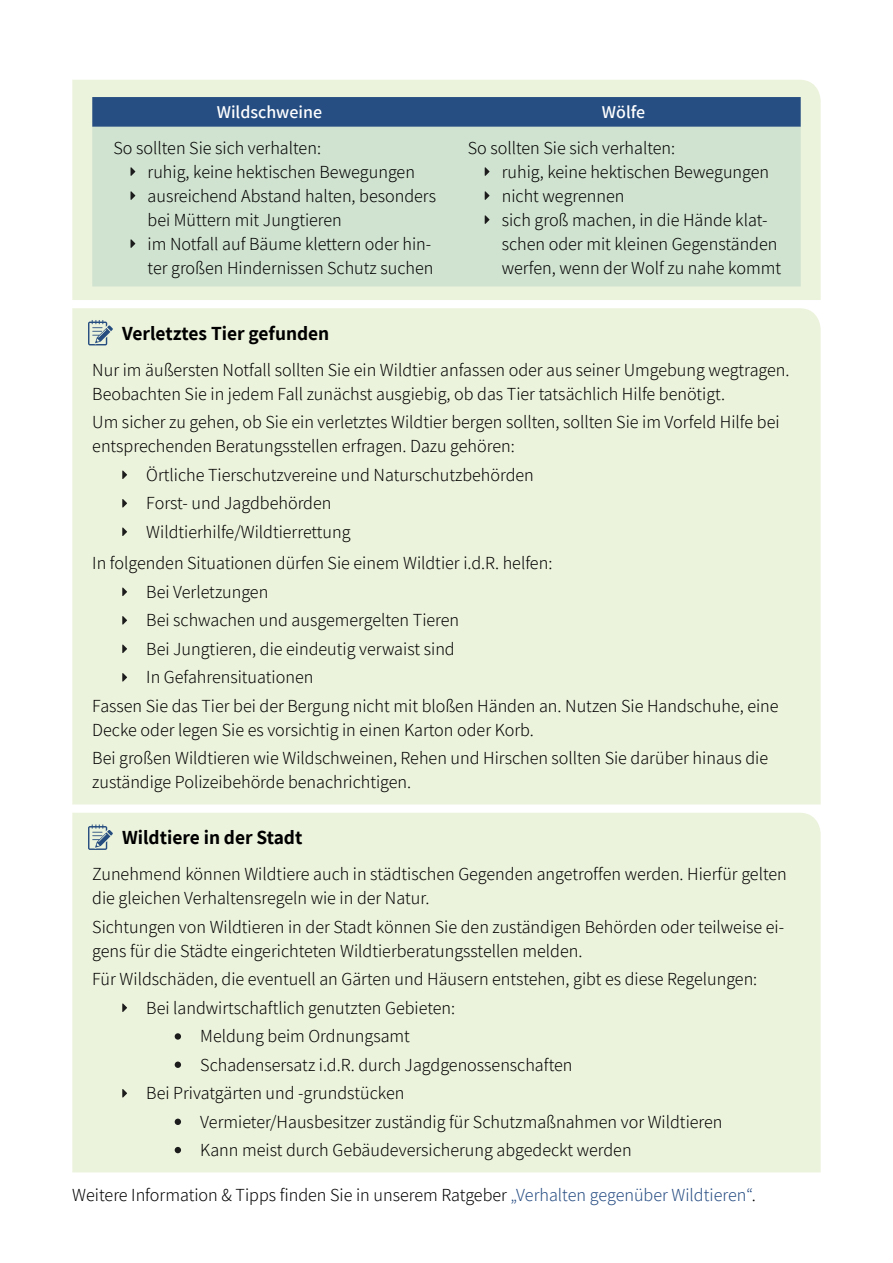
<style>
.page{position:relative;width:893px;height:1263px;background:#fff}
.page>*{position:absolute;margin:0;border:0;box-sizing:border-box;transform-origin:0 0}
.t1{font:700 19.5px "Assistant";color:#000}
.t2{font:300 18px/24px "Assistant";color:#000}
.t3{font:600 18px "Assistant";color:#fff}
.s1{color:#274d83}
</style>
<div class="page">
<div style="left:72px;top:308px;width:749px;height:496px;background:#ecf3dc"></div>
<svg style="left:88px;top:320px;width:25px;height:25px"></svg>
<svg style="left:122px;top:499px;width:5px;height:8px"></svg>
<svg style="left:122px;top:616px;width:5px;height:9px"></svg>
<svg style="left:122px;top:470px;width:5px;height:9px"></svg>
<svg style="left:122px;top:587px;width:5px;height:9px"></svg>
<svg style="left:122px;top:527px;width:5px;height:9px"></svg>
<svg style="left:122px;top:644px;width:5px;height:9px"></svg>
<svg style="left:122px;top:673px;width:5px;height:9px"></svg>
<div style="left:72px;top:80px;width:749px;height:220px;background:#ecf3dc"></div>
<div style="left:92px;top:97px;width:709px;height:30px;background:#264e82"></div>
<div style="left:92px;top:127px;width:709px;height:159px;background:#d0e2d0"></div>
<svg style="left:131px;top:239px;width:4px;height:9px"></svg>
<svg style="left:131px;top:191px;width:4px;height:9px"></svg>
<svg style="left:131px;top:167px;width:4px;height:9px"></svg>
<svg style="left:485px;top:167px;width:4px;height:9px"></svg>
<svg style="left:485px;top:191px;width:4px;height:9px"></svg>
<svg style="left:485px;top:215px;width:4px;height:9px"></svg>
<div style="left:72px;top:813px;width:749px;height:359px;background:#ecf3dc"></div>
<svg style="left:88px;top:824px;width:25px;height:26px"></svg>
<svg style="left:122px;top:1003px;width:5px;height:9px"></svg>
<svg style="left:122px;top:1089px;width:5px;height:8px"></svg>
<div style="left:175px;top:1033px;width:6px;height:7px;background:#1c1c1c;border-radius:50%"></div>
<div style="left:175px;top:1118px;width:6px;height:7px;background:#1c1c1c;border-radius:50%"></div>
<div style="left:175px;top:1061px;width:6px;height:7px;background:#1c1c1c;border-radius:50%"></div>
<svg style="left:175px;top:1147px;width:6px;height:6px"></svg>
<p class="t3" style="left:217px;top:100px;width:107px">Wildschweine</p>
<p class="t3" style="left:602px;top:100px;width:45px">Wölfe</p>
<p class="t2" style="left:148px;top:135px;width:290px;text-indent:-34px">So sollten Sie sich verhalten:<br>ruhig, keine hektischen Bewegungen ausreichend Abstand halten, besonders bei Müttern mit Jungtieren<br>im Notfall auf Bäume klettern oder hin&shy;ter großen Hindernissen Schutz suchen</p>
<p class="t2" style="left:502px;top:135px;width:281px;text-indent:-34px">So sollten Sie sich verhalten:<br>ruhig, keine hektischen Bewegungen nicht wegrennen<br>sich groß machen, in die Hände klat&shy;schen oder mit kleinen Gegenständen werfen, wenn der Wolf zu nahe kommt</p>
<p class="t1" style="left:122px;top:320px;width:209px">Verletztes Tier gefunden</p>
<p class="t2" style="left:92px;top:357px;width:699px">Nur im äußersten Notfall sollten Sie ein Wildtier anfassen oder aus seiner Umgebung wegtragen.<br>Beobachten Sie in jedem Fall zunächst ausgiebig, ob das Tier tatsächlich Hilfe benötigt.</p>
<p class="t2" style="left:92px;top:409px;width:689px">Um sicher zu gehen, ob Sie ein verletztes Wildtier bergen sollten, sollten Sie im Vorfeld Hilfe bei entsprechenden Beratungsstellen erfragen. Dazu gehören:</p>
<p class="t2" style="left:146px;top:460px;width:389px;line-height:28.5px">Örtliche Tierschutzvereine und Naturschutzbehörden<br>Forst- und Jagdbehörden<br>Wildtierhilfe/Wildtierrettung</p>
<p class="t2" style="left:92px;top:550px;width:462px">In folgenden Situationen dürfen Sie einem Wildtier i.d.R. helfen:</p>
<p class="t2" style="left:146px;top:579px;width:124px">Bei Verletzungen</p>
<p class="t2" style="left:146px;top:607px;width:314px">Bei schwachen und ausgemergelten Tieren</p>
<p class="t2" style="left:146px;top:636px;width:310px">Bei Jungtieren, die eindeutig verwaist sind</p>
<p class="t2" style="left:146px;top:664px;width:169px">In Gefahrensituationen</p>
<p class="t2" style="left:92px;top:693px;width:688px">Fassen Sie das Tier bei der Bergung nicht mit bloßen Händen an. Nutzen Sie Handschuhe, eine</p>
<p class="t2" style="left:92px;top:715px;width:677px;line-height:28.5px">Decke oder legen Sie es vorsichtig in einen Karton oder Korb.<br>Bei großen Wildtieren wie Wildschweinen, Rehen und Hirschen sollten Sie darüber hinaus die</p>
<p class="t2" style="left:92px;top:769px;width:321px">zuständige Polizeibehörde benachrichtigen.</p>
<p class="t1" style="left:122px;top:824px;width:182px">Wildtiere in der Stadt</p>
<p class="t2" style="left:92px;top:861px;width:696px">Zunehmend können Wildtiere auch in städtischen Gegenden angetroffen werden. Hierfür gelten die gleichen Verhaltensregeln wie in der Natur.</p>
<p class="t2" style="left:92px;top:914px;width:693px">Sichtungen von Wildtieren in der Stadt können Sie den zuständigen Behörden oder teilweise ei&shy;gens für die Städte eingerichteten Wildtierberatungsstellen melden.</p>
<p class="t2" style="left:92px;top:966px;width:667px">Für Wildschäden, die eventuell an Gärten und Häusern entstehen, gibt es diese Regelungen:</p>
<p class="t2" style="left:146px;top:995px;width:310px">Bei landwirtschaftlich genutzten Gebieten:</p>
<p class="t2" style="left:200px;top:1023px;width:211px">Meldung beim Ordnungsamt</p>
<p class="t2" style="left:200px;top:1052px;width:374px">Schadensersatz i.d.R. durch Jagdgenossenschaften</p>
<p class="t2" style="left:146px;top:1080px;width:260px">Bei Privatgärten und -grundstücken</p>
<p class="t2" style="left:200px;top:1109px;width:524px">Vermieter/Hausbesitzer zuständig für Schutzmaßnahmen vor Wildtieren</p>
<p class="t2" style="left:200px;top:1137px;width:433px">Kann meist durch Gebäudeversicherung abgedeckt werden</p>
<p class="t2" style="left:72px;top:1182px;width:685px">Weitere Information &amp; Tipps finden Sie in unserem Ratgeber <span class="s1">„Verhalten gegenüber Wildtieren“</span>.</p>
</div>
